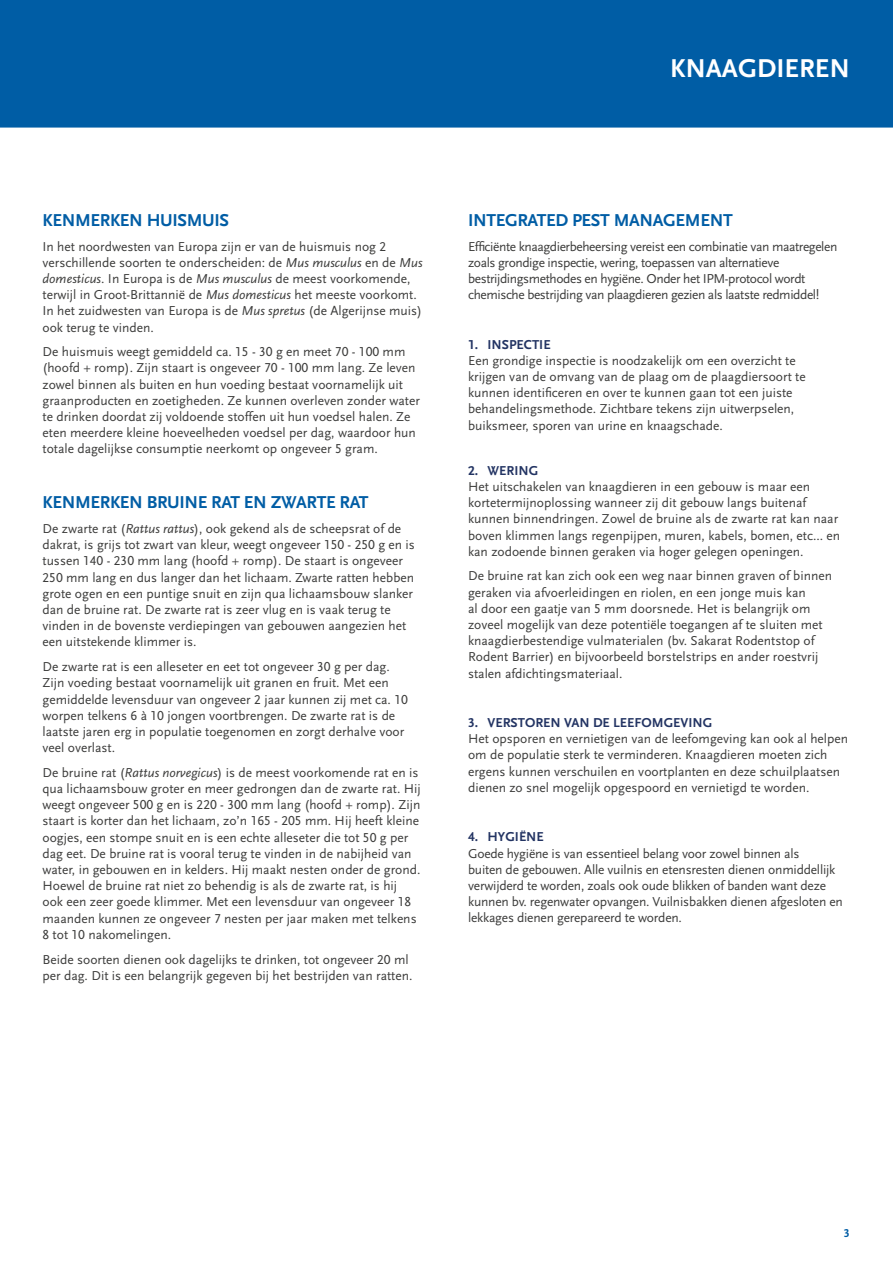
<style>
.page{position:relative;width:893px;height:1263px;background:#fff}
.page>*{position:absolute;margin:0;border:0;box-sizing:border-box;transform-origin:0 0}
.t1{font:700 27px "Scala Sans LF";color:#fff}
.t2{font:700 18px "Scala Sans LF";letter-spacing:-.02em;color:#005da5}
.t3{font:13.5px/16.2px "Scala Sans LF";color:#3c3c3b}
.t4{font:13.5px/16.2px "Scala Sans LF";letter-spacing:-.03em;color:#3c3c3b}
.t5{font:700 13.5px "Scala Sans LF";color:#233463}
.t6{font:700 12px "Scala Sans LF";color:#005da5}
.s1{font-style:italic}
</style>
<div class="page">
<div style="left:0;top:0;width:893px;height:128px;background:#005da5"></div>
<h1 class="t1" style="left:670px;top:54px;width:181px">KNAAGDIEREN</h1>
<h2 class="t2" style="left:43px;top:210px;width:188px">KENMERKEN HUISMUIS</h2>
<p class="t3" style="left:43px;top:238px;width:381px">In het noordwesten van Europa zijn er van de huismuis nog 2 verschillende soorten te onderscheiden: de <span class="s1">Mus musculus</span> en de <span class="s1">Mus domesticus</span>. In Europa is de <span class="s1">Mus musculus</span> de meest voorkomende, terwijl in Groot-Brittannië de <span class="s1">Mus domesticus</span> het meeste voorkomt.<br>In het zuidwesten van Europa is de <span class="s1">Mus spretus</span> (de Algerijnse muis) ook terug te vinden.</p>
<p class="t3" style="left:43px;top:344px;width:379px">De huismuis weegt gemiddeld ca. 15 - 30 g en meet 70 - 100 mm (hoofd + romp). Zijn staart is ongeveer 70 - 100 mm lang. Ze leven zowel binnen als buiten en hun voeding bestaat voornamelijk uit graanproducten en zoetigheden. Ze kunnen overleven zonder water te drinken doordat zij voldoende stoffen uit hun voedsel halen. Ze eten meerdere kleine hoeveelheden voedsel per dag, waardoor hun totale dagelijkse consumptie neerkomt op ongeveer 5 gram.</p>
<h2 class="t2" style="left:43px;top:493px;width:328px">KENMERKEN BRUINE RAT EN ZWARTE RAT</h2>
<p class="t3" style="left:43px;top:521px;width:374px">De zwarte rat (<span class="s1">Rattus rattus</span>), ook gekend als de scheepsrat of de dakrat, is grijs tot zwart van kleur, weegt ongeveer 150 - 250 g en is tussen 140 - 230 mm lang (hoofd + romp). De staart is ongeveer 250 mm lang en dus langer dan het lichaam. Zwarte ratten hebben grote ogen en een puntige snuit en zijn qua lichaamsbouw slanker dan de bruine rat. De zwarte rat is zeer vlug en is vaak terug te vinden in de bovenste verdiepingen van gebouwen aangezien het een uitstekende klimmer is.</p>
<p class="t3" style="left:43px;top:659px;width:367px">De zwarte rat is een alleseter en eet tot ongeveer 30 g per dag.<br>Zijn voeding bestaat voornamelijk uit granen en fruit. Met een gemiddelde levensduur van ongeveer 2 jaar kunnen zij met ca. 10 worpen telkens 6 à 10 jongen voortbrengen. De zwarte rat is de laatste jaren erg in populatie toegenomen en zorgt derhalve voor veel overlast.</p>
<p class="t3" style="left:43px;top:765px;width:380px">De bruine rat (<span class="s1">Rattus norvegicus</span>) is de meest voorkomende rat en is qua lichaamsbouw groter en meer gedrongen dan de zwarte rat. Hij weegt ongeveer 500 g en is 220 - 300 mm lang (hoofd + romp). Zijn staart is korter dan het lichaam, zo’n 165 - 205 mm. Hij heeft kleine oogjes, een stompe snuit en is een echte alleseter die tot 50 g per dag eet. De bruine rat is vooral terug te vinden in de nabijheid van water, in gebouwen en in kelders. Hij maakt nesten onder de grond.<br>Hoewel de bruine rat niet zo behendig is als de zwarte rat, is hij ook een zeer goede klimmer. Met een levensduur van ongeveer 18 maanden kunnen ze ongeveer 7 nesten per jaar maken met telkens 8 tot 10 nakomelingen.</p>
<p class="t3" style="left:43px;top:951px;width:371px">Beide soorten dienen ook dagelijks te drinken, tot ongeveer 20 ml per dag. Dit is een belangrijk gegeven bij het bestrijden van ratten.</p>
<h2 class="t2" style="left:468px;top:210px;width:266px">INTEGRATED PEST MANAGEMENT</h2>
<p class="t4" style="left:468px;top:238px;width:371px">Efficiënte knaagdierbeheersing vereist een combinatie van maatregelen zoals grondige inspectie, wering, toepassen van alternatieve bestrijdingsmethodes en hygiëne. Onder het IPM-protocol wordt chemische bestrijding van plaagdieren gezien als laatste redmiddel!</p>
<p class="t5" style="left:468px;top:337px;width:84px">1. INSPECTIE</p>
<p class="t3" style="left:468px;top:352px;width:339px">Een grondige inspectie is noodzakelijk om een overzicht te krijgen van de omvang van de plaag om de plaagdiersoort te kunnen identificeren en over te kunnen gaan tot een juiste behandelingsmethode. Zichtbare tekens zijn uitwerpselen, buiksmeer, sporen van urine en knaagschade.</p>
<p class="t5" style="left:468px;top:463px;width:72px">2. WERING</p>
<p class="t3" style="left:468px;top:479px;width:374px">Het uitschakelen van knaagdieren in een gebouw is maar een kortetermijnoplossing wanneer zij dit gebouw langs buitenaf kunnen binnendringen. Zowel de bruine als de zwarte rat kan naar boven klimmen langs regenpijpen, muren, kabels, bomen, etc... en kan zodoende binnen geraken via hoger gelegen openingen.</p>
<p class="t3" style="left:468px;top:568px;width:366px">De bruine rat kan zich ook een weg naar binnen graven of binnen geraken via afvoerleidingen en riolen, en een jonge muis kan<br>al door een gaatje van 5 mm doorsnede. Het is belangrijk om zoveel mogelijk van deze potentiële toegangen af te sluiten met knaagdierbestendige vulmaterialen (bv. Sakarat Rodentstop of Rodent Barrier) en bijvoorbeeld borstelstrips en ander roestvrij stalen afdichtingsmateriaal.</p>
<p class="t5" style="left:468px;top:715px;width:246px">3. VERSTOREN VAN DE LEEFOMGEVING</p>
<p class="t3" style="left:468px;top:731px;width:382px">Het opsporen en vernietigen van de leefomgeving kan ook al helpen om de populatie sterk te verminderen. Knaagdieren moeten zich ergens kunnen verschuilen en voortplanten en deze schuilplaatsen dienen zo snel mogelijk opgespoord en vernietigd te worden.</p>
<p class="t5" style="left:468px;top:830px;width:77px">4. HYGIËNE</p>
<p class="t3" style="left:468px;top:845px;width:376px">Goede hygiëne is van essentieel belang voor zowel binnen als<br>buiten de gebouwen. Alle vuilnis en etensresten dienen onmiddellijk verwijderd te worden, zoals ook oude blikken of banden want deze kunnen bv. regenwater opvangen. Vuilnisbakken dienen afgesloten en lekkages dienen gerepareerd te worden.</p>
<p class="t6" style="left:844px;top:1227px;width:7px">3</p>
</div>
